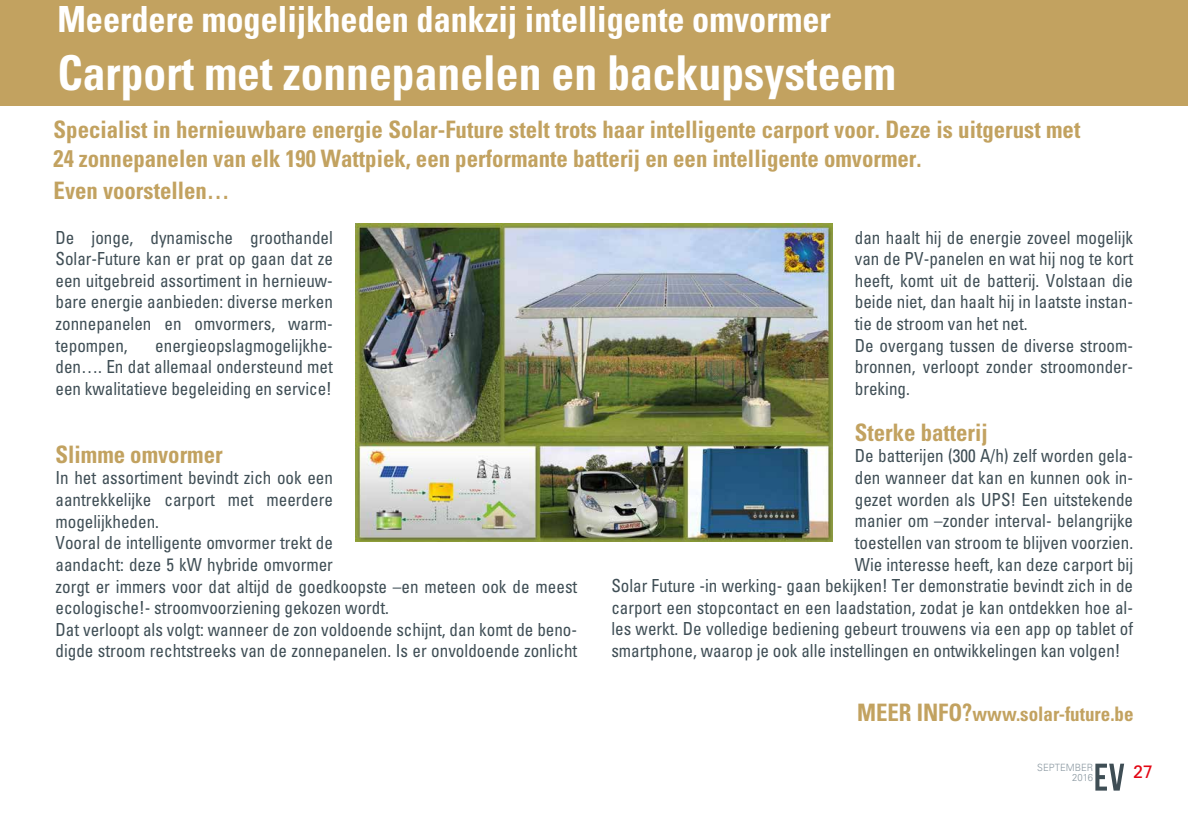
<style>
.page{position:relative;width:1188px;height:821px;background:#fff}
.page>*{position:absolute;margin:0;border:0;box-sizing:border-box;transform-origin:0 0}
.t1{font:700 condensed 48px "Univers";color:#fff;scale:.95 1}
.t2{font:700 condensed 36px "Univers";color:#fff;scale:.95 1}
.t3{font:700 condensed 24px/28.8px "Univers";color:#c2a260;scale:.95 1}
.t4{font:700 condensed 20px "Univers";color:#c2a260;scale:.95 1}
.t5{font:condensed 18px/21.6px "Univers";color:#3f4e55;text-align:justify;scale:.95 1}
.t6{font:18px "Univers";color:#e30613}
.t7{font:300 10px/10px "Univers";color:#8997a0;text-align:right;scale:.95 1}
.s1{font-size:24px}
</style>
<div class="page">
<svg style="left:1095px;top:763px;width:29px;height:27px"></svg>
<div style="left:0;top:0;width:1187px;height:106px;background:#c2a260"></div>
<img style="left:355px;top:223px;width:477px;height:318px">
<h2 class="t2" style="left:57px;top:-3px;width:815px">Meerdere mogelijkheden dankzij intelligente omvormer</h2>
<h1 class="t1" style="left:57px;top:43px;width:884px">Carport met zonnepanelen en backupsysteem</h1>
<h3 class="t3" style="left:54px;top:115px;width:1082px">Specialist in hernieuwbare energie Solar-Future stelt trots haar intelligente carport voor. Deze is uitgerust met<br>24 zonnepanelen van elk 190 Wattpiek, een performante batterij en een intelligente omvormer.</h3>
<h3 class="t3" style="left:54px;top:175px;width:187px">Even voorstellen…</h3>
<p class="t5" style="left:55px;top:226px;width:293px">De jonge, dynamische groothandel Solar-Future kan er prat op gaan dat ze een uitgebreid assortiment in hernieuw&shy;bare energie aanbieden: diverse merken zonnepanelen en omvormers, warm&shy;tepompen,</p>
<p class="t5" style="left:55px;top:334px;width:293px;text-indent:100px">energieopslagmogelijkhe&shy;den…. En dat allemaal ondersteund met een kwalitatieve begeleiding en service!</p>
<h3 class="t3" style="left:55px;top:439px;width:177px">Slimme omvormer</h3>
<p class="t5" style="left:55px;top:466px;width:551px;text-align:left">In het assortiment bevindt zich ook een<br>aantrekkelijke carport met meerdere<br>mogelijkheden.<br>Vooral de intelligente omvormer trekt de<br>aandacht: deze 5 kW hybride omvormer<br>zorgt er immers voor dat altijd de goedkoopste –en meteen ook de meest ecologische!- stroomvoorziening gekozen wordt.<br>Dat verloopt als volgt: wanneer de zon voldoende schijnt, dan komt de beno&shy;digde stroom rechtstreeks van de zonnepanelen. Is er onvoldoende zonlicht</p>
<p class="t5" style="left:854px;top:226px;width:294px;text-align:left">dan haalt hij de energie zoveel mogelijk van de PV-panelen en wat hij nog te kort heeft, komt uit de batterij. Volstaan die beide niet, dan haalt hij in laatste instan&shy;tie de stroom van het net.<br>De overgang tussen de diverse stroom&shy;bronnen, verloopt zonder stroomonder&shy;breking.</p>
<h3 class="t3" style="left:854px;top:417px;width:142px">Sterke batterij</h3>
<p class="t5" style="left:854px;top:444px;width:294px">De batterijen (300 A/h) zelf worden gela-</p>
<p class="t5" style="left:854px;top:466px;width:294px">den wanneer dat kan en kunnen ook in-</p>
<p class="t5" style="left:854px;top:488px;width:294px">gezet worden als UPS! Een uitstekende</p>
<p class="t5" style="left:854px;top:509px;width:294px">manier om –zonder interval- belangrijke</p>
<p class="t5" style="left:854px;top:531px;width:294px">toestellen van stroom te blijven voorzien.</p>
<p class="t5" style="left:854px;top:552px;width:294px">Wie interesse heeft, kan deze carport bij</p>
<p class="t5" style="left:611px;top:574px;width:550px">Solar Future -in werking- gaan bekijken! Ter demonstratie bevindt zich in de</p>
<p class="t5" style="left:611px;top:596px;width:551px">carport een stopcontact en een laadstation, zodat je kan ontdekken hoe al-</p>
<p class="t5" style="left:611px;top:617px;width:551px">les werkt. De volledige bediening gebeurt trouwens via een app op tablet of</p>
<p class="t5" style="left:611px;top:639px;width:537px">smartphone, waarop je ook alle instellingen en ontwikkelingen kan volgen!</p>
<p class="t4" style="left:857px;top:701px;width:292px"><span class="s1">MEER INFO?</span>www.solar-future.be</p>
<p class="t7" style="left:1037px;top:762px;width:60px">SEPTEMBER<br>2016</p>
<p class="t6" style="left:1133px;top:759px;width:22px">27</p>
</div>
